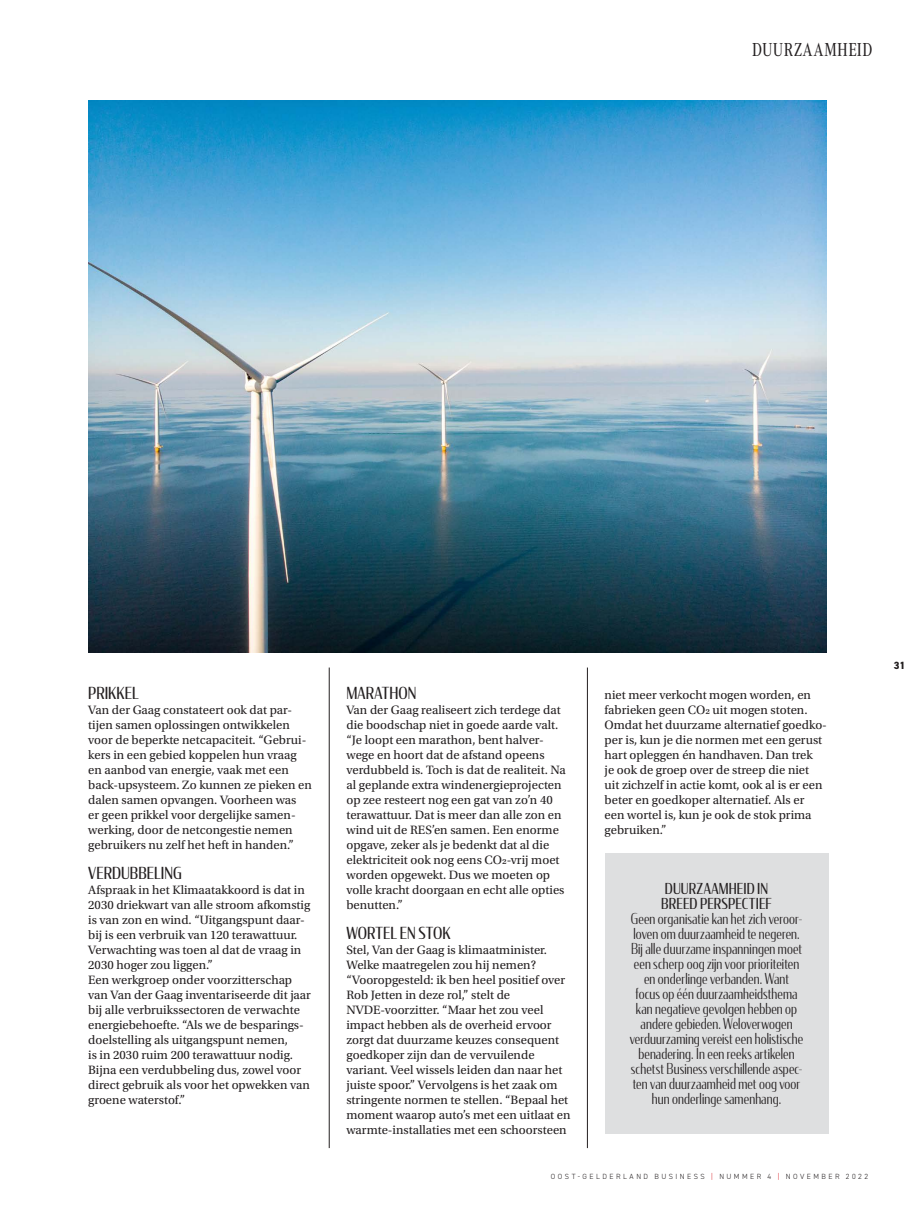
<style>
.page{position:relative;width:915px;height:1212px;background:#fff}
.page>*{position:absolute;margin:0;border:0;box-sizing:border-box;transform-origin:0 0}
.t1{font:19.5px "Corporate A Cond Pro";letter-spacing:.015em;color:#231f20}
.t2{font:16.5px "Condor Cond";letter-spacing:.005em;color:#231f20}
.t3{font:300 15px/15px "Condor Cond";letter-spacing:.01em;color:#231f20;text-align:center}
.t4{font:15px/15px "Condor Cond";letter-spacing:.005em;color:#231f20}
.t5{font:12.75px/15px "Utopia Std";color:#231f20}
.t6{font:800 10.5px "DIN2014";color:#231f20}
.t7{font:300 7.5px "DIN2014";letter-spacing:.33em;color:#231f20}
.s1{color:#d81c23}
</style>
<div class="page">
<img style="left:88px;top:100px;width:738px;height:553px">
<hr style="left:329px;top:667px;width:1px;height:481px;background:#231f20">
<hr style="left:587px;top:667px;width:1px;height:481px;background:#231f20">
<div style="left:604px;top:853px;width:224px;height:281px;background:#dedfe0"></div>
<h1 class="t1" style="left:752px;top:36px;width:122px">DUURZAAMHEID</h1>
<p class="t2" style="left:88px;top:683px;width:52px">PRIKKEL</p>
<p class="t5" style="left:88px;top:703px;width:225px">Van der Gaag constateert ook dat par&shy;tijen samen oplossingen ontwikkelen voor de beperkte netcapaciteit. “Gebrui&shy;kers in een gebied koppelen hun vraag en aanbod van energie, vaak met een back-upsysteem. Zo kunnen ze pieken en dalen samen opvangen. Voorheen was<br>er geen prikkel voor dergelijke samen&shy;werking, door de netcongestie nemen gebruikers nu zelf het heft in handen.”</p>
<p class="t2" style="left:88px;top:863px;width:95px">VERDUBBELING</p>
<p class="t5" style="left:88px;top:883px;width:224px">Afspraak in het Klimaatakkoord is dat in 2030 driekwart van alle stroom afkomstig is van zon en wind. “Uitgangspunt daar&shy;bij is een verbruik van 120 terawattuur.<br>Verwachting was toen al dat de vraag in 2030 hoger zou liggen.”<br>Een werkgroep onder voorzitterschap van Van der Gaag inventariseerde dit jaar bij alle verbruikssectoren de verwachte energiebehoefte. “Als we de besparings&shy;doelstelling als uitgangspunt nemen,<br>is in 2030 ruim 200 terawattuur nodig.<br>Bijna een verdubbeling dus, zowel voor direct gebruik als voor het opwekken van groene waterstof.”</p>
<p class="t2" style="left:346px;top:683px;width:71px">MARATHON</p>
<p class="t5" style="left:346px;top:703px;width:221px">Van der Gaag realiseert zich terdege dat die boodschap niet in goede aarde valt. “Je loopt een marathon, bent halver&shy;wege en hoort dat de afstand opeens verdubbeld is. Toch is dat de realiteit. Na al geplande extra windenergieprojecten op zee resteert nog een gat van zo’n 40 terawattuur. Dat is meer dan alle zon en wind uit de RES’en samen. Een enorme opgave, zeker als je bedenkt dat al die elektriciteit ook nog eens CO2-vrij moet worden opgewekt. Dus we moeten op volle kracht doorgaan en echt alle opties benutten.”</p>
<p class="t2" style="left:346px;top:923px;width:106px">WORTEL EN STOK</p>
<p class="t5" style="left:346px;top:943px;width:225px">Stel, Van der Gaag is klimaatminister.<br>Welke maatregelen zou hij nemen? “Vooropgesteld: ik ben heel positief over Rob Jetten in deze rol,” stelt de NVDE-voorzitter. “Maar het zou veel impact hebben als de overheid ervoor zorgt dat duurzame keuzes consequent goedkoper zijn dan de vervuilende variant. Veel wissels leiden dan naar het juiste spoor.” Vervolgens is het zaak om stringente normen te stellen. “Bepaal het moment waarop auto’s met een uitlaat en warmte-installaties met een schoorsteen</p>
<p class="t5" style="left:604px;top:688px;width:224px">niet meer verkocht mogen worden, en fabrieken geen CO2 uit mogen stoten.<br>Omdat het duurzame alternatief goedko&shy;per is, kun je die normen met een gerust hart opleggen én handhaven. Dan trek<br>je ook de groep over de streep die niet uit zichzelf in actie komt, ook al is er een beter en goedkoper alternatief. Als er een wortel is, kun je ook de stok prima gebruiken.”</p>
<p class="t4" style="left:661px;top:881px;width:112px">DUURZAAMHEID IN<br>BREED PERSPECTIEF</p>
<p class="t3" style="left:629px;top:911px;width:175px">Geen organisatie kan het zich veroor&shy;loven om duurzaamheid te negeren.<br>Bij alle duurzame inspanningen moet een scherp oog zijn voor prioriteiten en onderlinge verbanden. Want<br>focus op één duurzaamheidsthema kan negatieve gevolgen hebben op andere gebieden. Weloverwogen verduurzaming vereist een holistische benadering. In een reeks artikelen schetst Business verschillende aspec&shy;ten van duurzaamheid met oog voor hun onderlinge samenhang.</p>
<p class="t7" style="left:550px;top:1172px;width:318px">OOST-GELDERLAND BUSINESS <span class="s1">|</span> NUMMER 4 <span class="s1">|</span> NOVEMBER 2022</p>
<p class="t6" style="left:893px;top:658px;width:13px">31</p>
</div>
